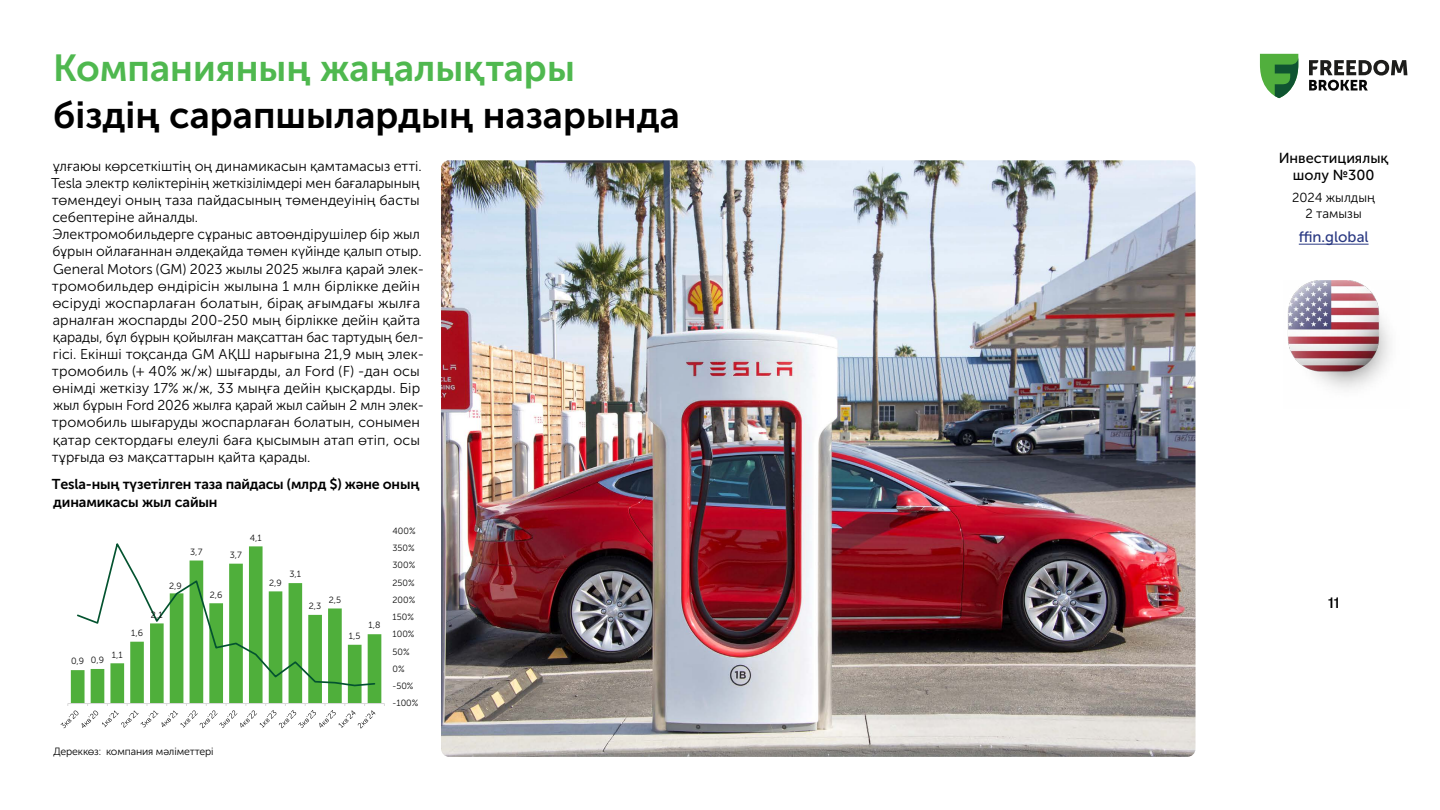
<style>
.page{position:relative;width:1440px;height:810px;background:#fff}
.page>*{position:absolute;margin:0;border:0;box-sizing:border-box;transform-origin:0 0}
.t1{font:37.5px "Museo Sans Cyrl 700";color:#000}
.t2{font:37.5px "Museo Sans Cyrl 700";color:#4fb84f}
.t3{font:15px "Museo Sans Cyrl 500";color:#293882}
.t4{font:14.48px/17.4px "Museo Sans Cyrl 500";color:#000;text-align:center}
.t5{font:500 14.48px "Good Pro";color:#000}
.t6{font:14.25px/17.1px "Museo Sans Cyrl 300";color:#000}
.t7{font:14.25px/17.1px "Museo Sans Cyrl 700";letter-spacing:-.015em;color:#000}
.t8{font:13.05px/15.7px "Museo Sans Cyrl 300";color:#000;text-align:center}
.t9{font:10.5px "Museo Sans Cyrl 300";letter-spacing:-.01em;color:#000}
.t10{font:9px "Museo Sans Cyrl 300";letter-spacing:.005em;color:#0d0d0d}
</style>
<div class="page">
<hr style="left:1299px;top:244px;width:70px;height:1px;background:#293882">
<svg style="left:1260px;top:54px;width:38px;height:44px"></svg>
<svg style="left:1309px;top:60px;width:98px;height:31px"></svg>
<img style="left:1288px;top:281px;width:102px;height:108px">
<svg style="left:71px;top:634px;width:310px;height:69px;fill:#4faf3b"></svg>
<hr style="left:68px;top:703px;width:316px;height:1px;background:#d9d9d9">
<svg style="left:76px;top:543px;width:300px;height:144px"></svg>
<svg style="left:61px;top:704px;width:314px;height:25px"></svg>
<img style="left:441px;top:160px;width:755px;height:597px">
<h1 class="t2" style="left:53px;top:47px;width:523px">Компанияның жаңалықтары</h1>
<h1 class="t1" style="left:53px;top:95px;width:628px">біздің сарапшылардың назарында</h1>
<p class="t6" style="left:51px;top:158px;width:374px">ұлғаюы көрсеткіштің оң динамикасын қамтамасыз етті.<br>Tesla электр көліктерінің жеткізілімдері мен бағаларының төмендеуі оның таза пайдасының төмендеуінің басты себептеріне айналды.<br>Электромобильдерге сұраныс автоөндірушілер бір жыл бұрын ойлағаннан әлдеқайда төмен күйінде қалып отыр.<br>General Motors (GM) 2023 жылы 2025 жылға қарай элек&shy;тромобильдер өндірісін жылына 1 млн бірлікке дейін өсіруді жоспарлаған болатын, бірақ ағымдағы жылға арналған жоспарды 200-250 мың бірлікке дейін қайта қарады, бұл бұрын қойылған мақсаттан бас тартудың бел&shy;гісі. Екінші тоқсанда GM АҚШ нарығына 21,9 мың элек&shy;тромобиль (+ 40% ж/ж) шығарды, ал Ford (F) -дан осы өнімді жеткізу 17% ж/ж, 33 мыңға дейін қысқарды. Бір жыл бұрын Ford 2026 жылға қарай жыл сайын 2 млн элек&shy;тромобиль шығаруды жоспарлаған болатын, сонымен қатар сектордағы елеулі баға қысымын атап өтіп, осы тұрғыда өз мақсаттарын қайта қарады.</p>
<p class="t7" style="left:52px;top:476px;width:369px">Tesla-ның түзетілген таза пайдасы (млрд $) және оның динамикасы жыл сайын</p>
<p class="t10" style="left:71px;top:656px;width:35px">0,9 0,9</p>
<p class="t10" style="left:112px;top:650px;width:12px">1,1</p>
<p class="t10" style="left:131px;top:628px;width:13px">1,6</p>
<p class="t10" style="left:169px;top:582px;width:14px">2,9</p>
<p class="t10" style="left:151px;top:610px;width:13px">2,1</p>
<p class="t10" style="left:190px;top:547px;width:14px">3,7</p>
<p class="t10" style="left:230px;top:550px;width:14px">3,7</p>
<p class="t10" style="left:210px;top:590px;width:14px">2,6</p>
<p class="t10" style="left:250px;top:533px;width:13px">4,1</p>
<p class="t10" style="left:269px;top:578px;width:14px">2,9</p>
<p class="t10" style="left:289px;top:569px;width:13px">3,1</p>
<p class="t10" style="left:309px;top:601px;width:14px">2,3</p>
<p class="t10" style="left:329px;top:595px;width:14px">2,5</p>
<p class="t10" style="left:349px;top:631px;width:13px">1,5</p>
<p class="t10" style="left:368px;top:621px;width:13px">1,8</p>
<p class="t10" style="left:393px;top:526px;width:25px">400%</p>
<p class="t10" style="left:393px;top:543px;width:24px">350%</p>
<p class="t10" style="left:393px;top:560px;width:24px">300%</p>
<p class="t10" style="left:393px;top:578px;width:24px">250%</p>
<p class="t10" style="left:393px;top:595px;width:24px">200%</p>
<p class="t10" style="left:393px;top:612px;width:23px">150%</p>
<p class="t10" style="left:393px;top:629px;width:23px">100%</p>
<p class="t10" style="left:393px;top:647px;width:19px">50%</p>
<p class="t10" style="left:393px;top:664px;width:14px">0%</p>
<p class="t10" style="left:393px;top:681px;width:22px">-50%</p>
<p class="t10" style="left:393px;top:698px;width:27px">-100%</p>
<p class="t9" style="left:53px;top:746px;width:162px">Дереккөз: компания мәліметтері</p>
<p class="t4" style="left:1279px;top:149px;width:111px">Инвестициялық шолу №300</p>
<p class="t8" style="left:1292px;top:190px;width:84px">2024 жылдың<br>2 тамызы</p>
<p class="t3" style="left:1299px;top:229px;width:71px">ffin.global</p>
<p class="t5" style="left:1328px;top:595px;width:13px">11</p>
</div>
